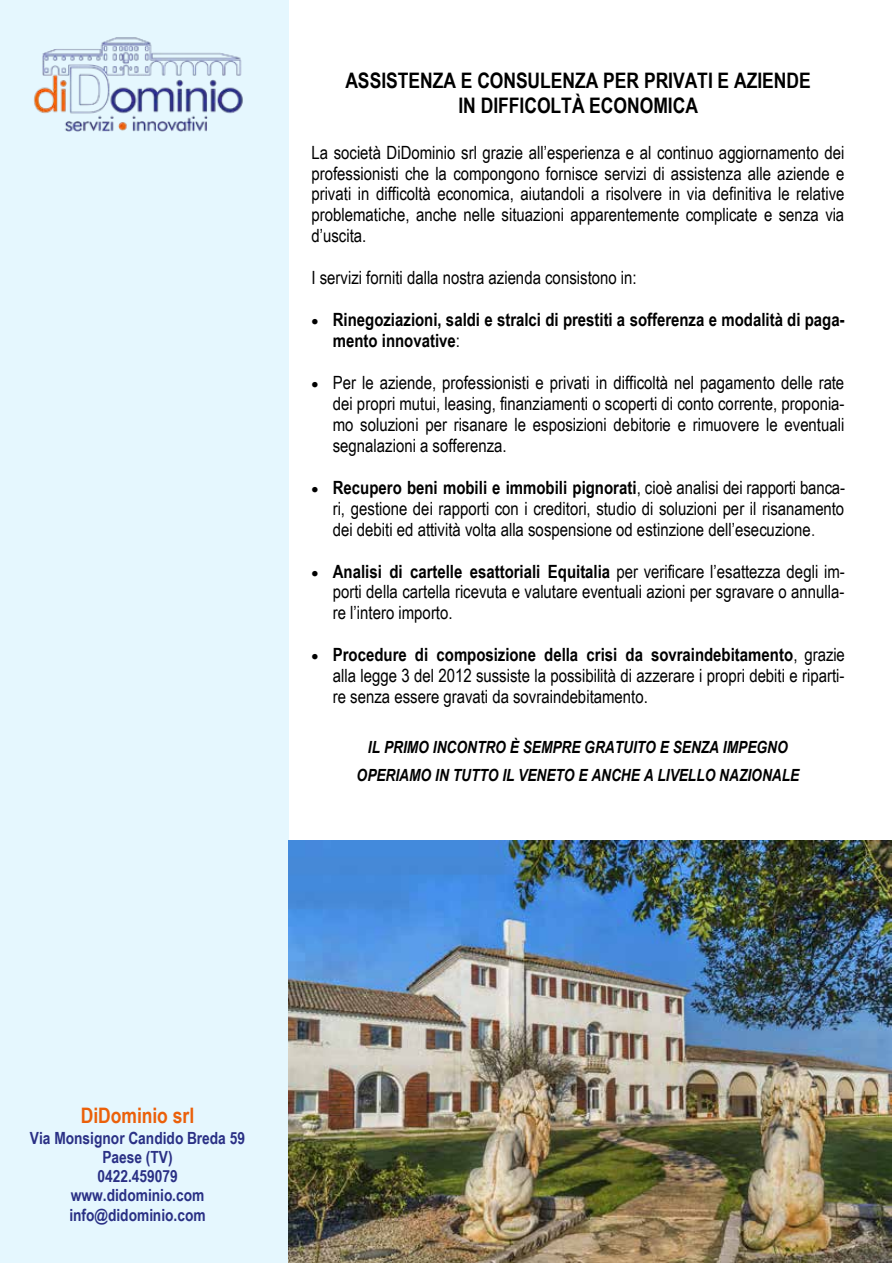
<style>
.page{position:relative;width:893px;height:1263px;background:#fff}
.page>*{position:absolute;margin:0;border:0;box-sizing:border-box;transform-origin:0 0}
.t1{font:700 21.45px "Arial Narrow";color:#000}
.t2{font:700 21.3px "Arial Narrow";color:#000}
.t3{font:700 21.3px "Arial Narrow";color:#eb600a}
.t4{font:18.3px/20.9px "Arial Narrow";color:#000;text-align:justify}
.t5{font:700 18.3px/20.9px "Arial Narrow";color:#000}
.t6{font:italic 700 16.8px/27.9px "Arial Narrow";letter-spacing:-.005em;color:#000;text-align:center}
.t7{font:700 16.8px/19.2px "Arial Narrow";color:#2a3085;text-align:center}
.s1{font-weight:400}
.s2{font-weight:700}
.s3{color:#212120}
</style>
<div class="page">
<div style="left:0;top:0;width:288px;height:1263px;background:#e5f7fe"></div>
<img style="left:289px;top:841px;width:602px;height:422px">
<img style="left:33px;top:37px;width:210px;height:95px">
<p class="t2" style="left:345px;top:65px;width:467px">ASSISTENZA E CONSULENZA PER PRIVATI E AZIENDE</p>
<p class="t1" style="left:458px;top:89px;width:241px">IN DIFFICOLTÀ ECONOMICA</p>
<p class="t4" style="left:311px;top:141px;width:534px">La società DiDominio srl grazie all’esperienza e al continuo aggiornamento dei professionisti che la compongono fornisce servizi di assistenza alle aziende e privati in difficoltà economica, aiutandoli a risolvere in via definitiva le relative problematiche, anche nelle situazioni apparentemente complicate e senza via d’uscita.</p>
<p class="t4" style="left:311px;top:267px;width:327px">I servizi forniti dalla nostra azienda consistono in:</p>
<p class="t5" style="left:333px;top:308px;width:513px;text-indent:-21px">• Rinegoziazioni, saldi e stralci di prestiti a sofferenza e modalità di paga&shy;mento innovative<span class="s1">:</span></p>
<p class="t4" style="left:333px;top:371px;width:513px;text-indent:-21px">• Per le aziende, professionisti e privati in difficoltà nel pagamento delle rate dei propri mutui, leasing, finanziamenti o scoperti di conto corrente, proponia&shy;mo soluzioni per risanare le esposizioni debitorie e rimuovere le eventuali segnalazioni a sofferenza.</p>
<p class="t4" style="left:333px;top:476px;width:514px;text-indent:-21px">• <span class="s2">Recupero beni mobili e immobili pignorati</span>, cioè analisi dei rapporti banca&shy;ri, gestione dei rapporti con i creditori, studio di soluzioni per il risanamento dei debiti ed attività volta alla sospensione od estinzione dell’esecuzione<span class="s3">.</span></p>
<p class="t4" style="left:333px;top:560px;width:513px;text-indent:-21px">• <span class="s2">Analisi di cartelle esattoriali Equitalia</span> per verificare l’esattezza degli im&shy;porti della cartella ricevuta e valutare eventuali azioni per sgravare o annulla&shy;re l’intero importo.</p>
<p class="t4" style="left:333px;top:644px;width:514px;text-indent:-21px">• <span class="s2">Procedure di composizione della crisi da sovraindebitamento</span>, grazie alla legge 3 del 2012 sussiste la possibilità di azzerare i propri debiti e riparti&shy;re senza essere gravati da sovraindebitamento.</p>
<p class="t6" style="left:357px;top:732px;width:444px">IL PRIMO INCONTRO È SEMPRE GRATUITO E SENZA IMPEGNO<br>OPERIAMO IN TUTTO IL VENETO E ANCHE A LIVELLO NAZIONALE</p>
<p class="t3" style="left:81px;top:1100px;width:115px">DiDominio srl</p>
<p class="t7" style="left:30px;top:1127px;width:217px">Via Monsignor Candido Breda 59<br>Paese (TV)<br>0422.459079 www.didominio.com info@didominio.com</p>
</div>
